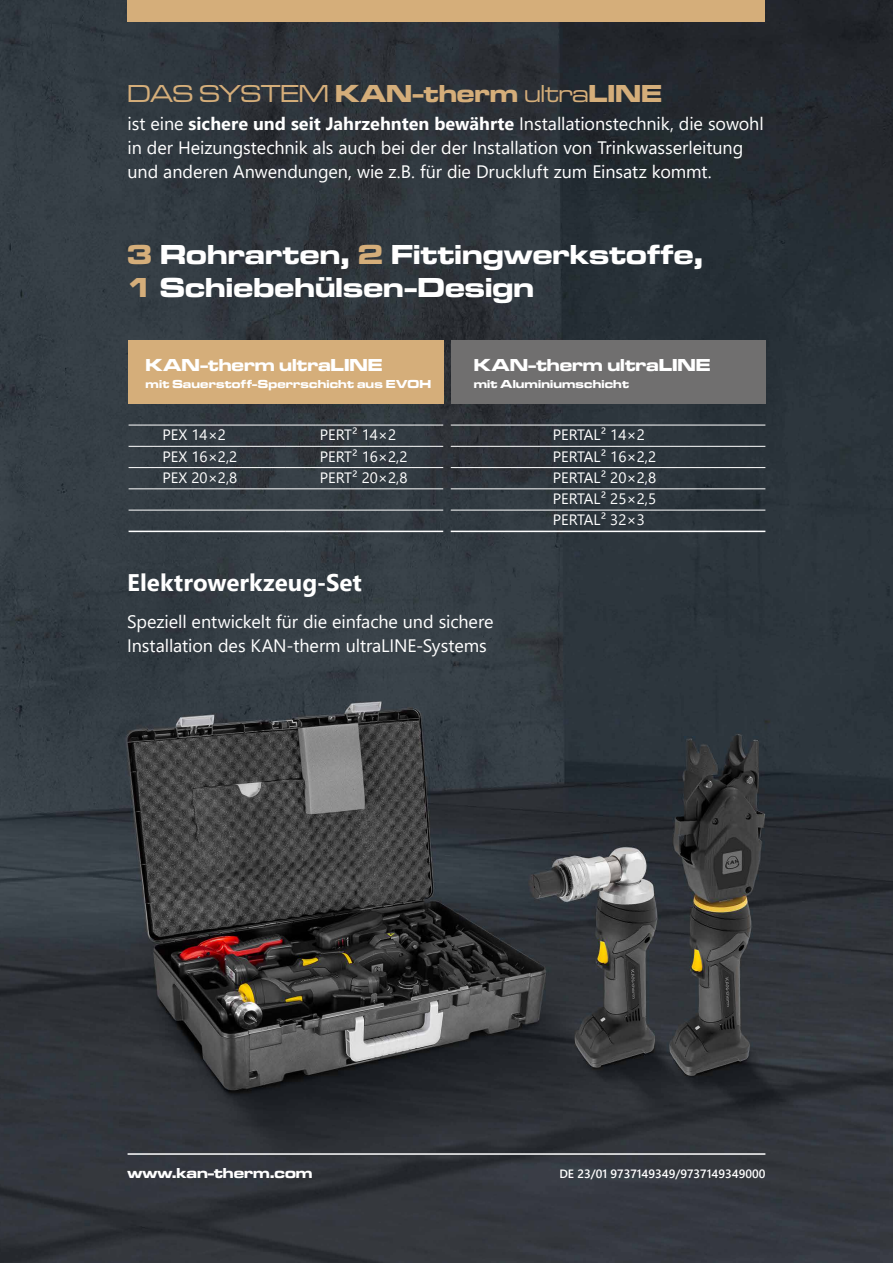
<style>
.page{position:relative;width:893px;height:1263px;background:#fff}
.page>*{position:absolute;margin:0;border:0;box-sizing:border-box;transform-origin:0 0}
.t1{font:28.5px/33px "Microgramma D Bol Ext";letter-spacing:.005em;color:#fff}
.t2{font:25.5px "Microgramma D Med Ext";color:#d5ae7a}
.t3{font:700 24px "Segoe UI";letter-spacing:.005em;color:#fff}
.t4{font:18px/24px "Segoe UI";letter-spacing:-.005em;color:#fff}
.t5{font:18px "Microgramma D Bol Ext";color:#fff}
.t6{font:15px/21.3px "Segoe UI";color:#fff}
.t7{font:15px "Microgramma D Bol Ext";color:#fff}
.t8{font:12px "Microgramma D Bol Ext";letter-spacing:.015em;color:#fff}
.t9{font:600 12px "Segoe UI";color:#fff}
.s1{font-family:"Microgramma D Bol Ext"}
.s2{font-weight:700}
.s3{color:#d5ae7a}
</style>
<div class="page">
<img style="left:0;top:0;width:893px;height:1263px">
<div style="left:128px;top:0;width:637px;height:21px;background:#d5ae7a"></div>
<hr style="left:128px;top:1153px;width:637px;height:2px;background:#fff">
<hr style="left:129px;top:425px;width:157px;height:1px;background:#fff">
<hr style="left:286px;top:425px;width:157px;height:1px;background:#fff">
<hr style="left:129px;top:446px;width:157px;height:1px;background:#fff">
<hr style="left:286px;top:446px;width:157px;height:1px;background:#fff">
<hr style="left:129px;top:467px;width:157px;height:1px;background:#fff">
<hr style="left:286px;top:467px;width:157px;height:1px;background:#fff">
<hr style="left:129px;top:488px;width:157px;height:1px;background:#fff">
<hr style="left:286px;top:488px;width:157px;height:1px;background:#fff">
<hr style="left:129px;top:510px;width:157px;height:1px;background:#fff">
<hr style="left:286px;top:510px;width:157px;height:1px;background:#fff">
<hr style="left:129px;top:531px;width:157px;height:1px;background:#fff">
<hr style="left:286px;top:531px;width:157px;height:1px;background:#fff">
<div style="left:129px;top:340px;width:315px;height:64px;background:#d5ae7a"></div>
<div style="left:451px;top:340px;width:314px;height:64px;background:#706f6f"></div>
<hr style="left:451px;top:425px;width:314px;height:1px;background:#fff">
<hr style="left:451px;top:446px;width:314px;height:1px;background:#fff">
<hr style="left:451px;top:467px;width:314px;height:1px;background:#fff">
<hr style="left:451px;top:488px;width:314px;height:1px;background:#fff">
<hr style="left:451px;top:510px;width:314px;height:1px;background:#fff">
<hr style="left:451px;top:531px;width:314px;height:1px;background:#fff">
<h2 class="t2" style="left:128px;top:77px;width:535px">DAS SYSTEM <span class="s1">KAN-therm</span> ultra<span class="s1">LINE</span></h2>
<p class="t4" style="left:128px;top:110px;width:638px">ist eine <span class="s2">sichere und seit Jahrzehnten bewährte</span> Installationstechnik, die sowohl in der Heizungstechnik als auch bei der der Installation von Trinkwasserleitung und anderen Anwendungen, wie z.B. für die Druckluft zum Einsatz kommt.</p>
<h1 class="t1" style="left:127px;top:238px;width:578px"><span class="s3">3</span> Rohrarten, <span class="s3">2</span> Fittingwerkstoffe,<br><span class="s3">1</span> Schiebehülsen‑Design</h1>
<p class="t5" style="left:146px;top:353px;width:238px">KAN-therm ultraLINE</p>
<p class="t8" style="left:146px;top:376px;width:287px">mit Sauerstoff-Sperrschicht aus EVOH</p>
<p class="t6" style="left:163px;top:423px;width:65px">PEX 14×2</p>
<p class="t6" style="left:320px;top:423px;width:78px">PERT² 14×2</p>
<p class="t6" style="left:163px;top:444px;width:76px">PEX 16×2,2</p>
<p class="t6" style="left:320px;top:444px;width:89px">PERT² 16×2,2</p>
<p class="t6" style="left:163px;top:465px;width:76px">PEX 20×2,8</p>
<p class="t6" style="left:320px;top:465px;width:89px">PERT² 20×2,8</p>
<p class="t5" style="left:474px;top:353px;width:238px">KAN-therm ultraLINE</p>
<p class="t8" style="left:474px;top:376px;width:157px">mit Aluminiumschicht</p>
<p class="t6" style="left:553px;top:423px;width:105px">PERTAL² 14×2<br>PERTAL² 16×2,2<br>PERTAL² 20×2,8<br>PERTAL² 25×2,5<br>PERTAL² 32×3</p>
<h3 class="t3" style="left:127px;top:560px;width:236px">Elektrowerkzeug-Set</h3>
<p class="t4" style="left:127px;top:608px;width:368px">Speziell entwickelt für die einfache und sichere<br>Installation des KAN-therm ultraLINE-Systems</p>
<p class="t7" style="left:128px;top:1163px;width:186px">www.kan-therm.com</p>
<p class="t9" style="left:559px;top:1162px;width:207px">DE 23/01 9737149349/9737149349000</p>
</div>
